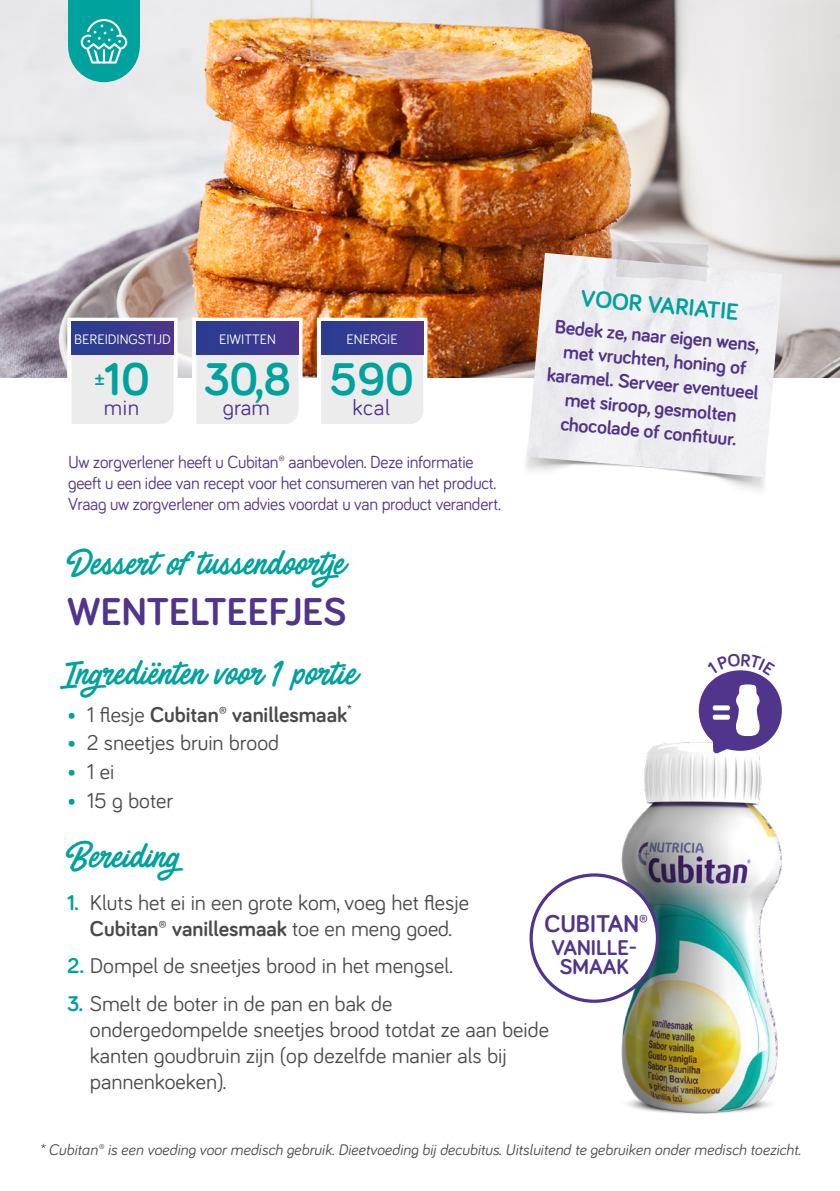
<style>
.page{position:relative;width:840px;height:1191px;background:#fff}
.page>*{position:absolute;margin:0;border:0;box-sizing:border-box;transform-origin:0 0}
.t1{font:700 47.2px "Bariol";color:#00a29e}
.t2{font:700 40px "Bariol";color:#51348b}
.t3{font:32px "Painted Paradise";color:#00a29e}
.t4{font:700 25px "Bariol";color:#51348b}
.t5{font:700 24px "Bariol";color:#00a29e}
.t6{font:22.6px "Bariol";letter-spacing:.025em;color:#51348b}
.t7{font:22px/26px "Bariol";color:#4a4a49;text-align:center}
.t8{font:700 22px "Bariol";color:#4a4a49}
.t9{font:700 22px/19px "Bariol";color:#51348b;text-align:center}
.t10{font:700 20px/24px "Bariol";color:#51348b;text-align:center}
.t11{font:700 20px "Bariol";color:#00a29e}
.t12{font:18px/21px "Bariol";letter-spacing:-.015em;color:#51348b;scale:.96 1}
.t13{font:italic 15.8px "Bariol";color:#4a4a49}
.t14{font:14.2px "Bariol";color:#fff}
.s1{font-weight:400;color:#00a29e}
.s2{font-weight:400}
.s3{color:#00a29e}
.s4{font-weight:700;color:#00a29e}
.s5{font-weight:700}
</style>
<div class="page">
<img style="left:0;top:0;width:839px;height:377px">
<img style="left:604px;top:742px;width:178px;height:372px">
<svg style="left:317px;top:318px;width:110px;height:106px"></svg>
<div style="left:321px;top:322px;width:102px;height:32px;background:linear-gradient(to right,#263e91,#4c358c)"></div>
<svg style="left:67px;top:318px;width:110px;height:106px;background:#e8e8eb"></svg>
<div style="left:71px;top:322px;width:102px;height:32px;background:linear-gradient(to right,#263e91,#4b358c)"></div>
<svg style="left:192px;top:318px;width:110px;height:106px;background:#e8e8eb"></svg>
<div style="left:196px;top:322px;width:102px;height:32px;background:linear-gradient(to right,#263e91,#4b358c)"></div>
<img style="left:519px;top:325px;width:246px;height:165px">
<img style="left:527px;top:253px;width:255px;height:224px">
<svg style="left:615px;top:240px;width:93px;height:41px;background:#d4d1d3"></svg>
<div style="left:531px;top:875px;width:126px;height:126px;background:#fff;border-radius:50%"></div>
<div style="left:529px;top:873px;width:129px;height:129px;border:3px solid #51348b;border-radius:50%"></div>
<div style="left:68px;top:0;width:72px;height:46px;background:#00a29e"></div>
<div style="left:68px;top:11px;width:72px;height:71px;background:#00a29e;border-radius:50%"></div>
<svg style="left:81px;top:19px;width:46px;height:45px"></svg>
<svg style="left:698px;top:670px;width:83px;height:84px"></svg>
<p class="t14" style="left:74px;top:329px;width:98px">BEREIDINGSTIJD</p>
<p class="t11" style="left:95px;top:364px;width:11px">±</p>
<p class="t6" style="left:104px;top:392px;width:47px"><sup>10</sup>min</p>
<p class="t14" style="left:219px;top:329px;width:58px">EIWITTEN</p>
<h1 class="t1" style="left:204px;top:347px;width:89px">30,8</h1>
<p class="t6" style="left:223px;top:392px;width:48px">gram</p>
<p class="t14" style="left:346px;top:329px;width:53px">ENERGIE</p>
<h1 class="t1" style="left:330px;top:347px;width:85px">590</h1>
<p class="t6" style="left:352px;top:392px;width:39px">kcal</p>
<p class="t12" style="left:68px;top:450px;width:452px">Uw zorgverlener heeft u Cubitan® aanbevolen. Deze informatie geeft u een idee van recept voor het consumeren van het product.<br>Vraag uw zorgverlener om advies voordat u van product verandert.</p>
<p class="t5" style="left:582px;top:281px;width:160px;rotate:5deg">VOOR VARIATIE</p>
<p class="t10" style="left:552px;top:314px;width:214px;rotate:5deg">Bedek ze, naar eigen wens, met vruchten, honing of karamel. Serveer eventueel met siroop, gesmolten chocolade of confi tuur.</p>
<h3 class="t3" style="left:67px;top:538px;width:289px">Dessert of tussendoortje</h3>
<h2 class="t2" style="left:67px;top:584px;width:281px">WENTELTEEFJES</h2>
<h3 class="t3" style="left:67px;top:648px;width:291px">Ingrediënten voor 1 portie</h3>
<p class="t8" style="left:67px;top:699px;width:286px"><span class="s1">•</span> <span class="s2">1 flesje</span> Cubitan® vanillesmaak<sup>*</sup></p>
<p class="t7" style="left:67px;top:729px;width:213px"><span class="s3">•</span> 2 sneetjes bruin brood</p>
<p class="t7" style="left:67px;top:758px;width:49px"><span class="s3">•</span> 1 ei</p>
<p class="t7" style="left:67px;top:786px;width:107px"><span class="s3">•</span> 15 g boter</p>
<h3 class="t3" style="left:67px;top:831px;width:114px">Bereiding</h3>
<p class="t7" style="left:67px;top:888px;width:403px"><span class="s4">1.</span> Kluts het ei in een grote kom, voeg het flesje<br><span class="s5">Cubitan® vanillesmaak</span> toe en meng goed.</p>
<p class="t7" style="left:67px;top:951px;width:387px"><span class="s4">2.</span> Dompel de sneetjes brood in het mengsel.</p>
<p class="t7" style="left:90px;top:989px;width:460px;text-align:left;text-indent:-23px"><span class="s4">3.</span> Smelt de boter in de pan en bak de ondergedompelde sneetjes brood totdat ze aan beide kanten goudbruin zijn (op dezelfde manier als bij pannenkoeken).</p>
<p class="t4" style="left:544px;top:906px;width:106px">CUBITAN®</p>
<p class="t9" style="left:551px;top:937px;width:87px">VANILLE-<br>SMAAK</p>
<p class="t13" style="left:39px;top:1139px;width:762px">* Cubitan® is een voeding voor medisch gebruik. Dieetvoeding bij decubitus. Uitsluitend te gebruiken onder medisch toezicht.</p>
</div>
